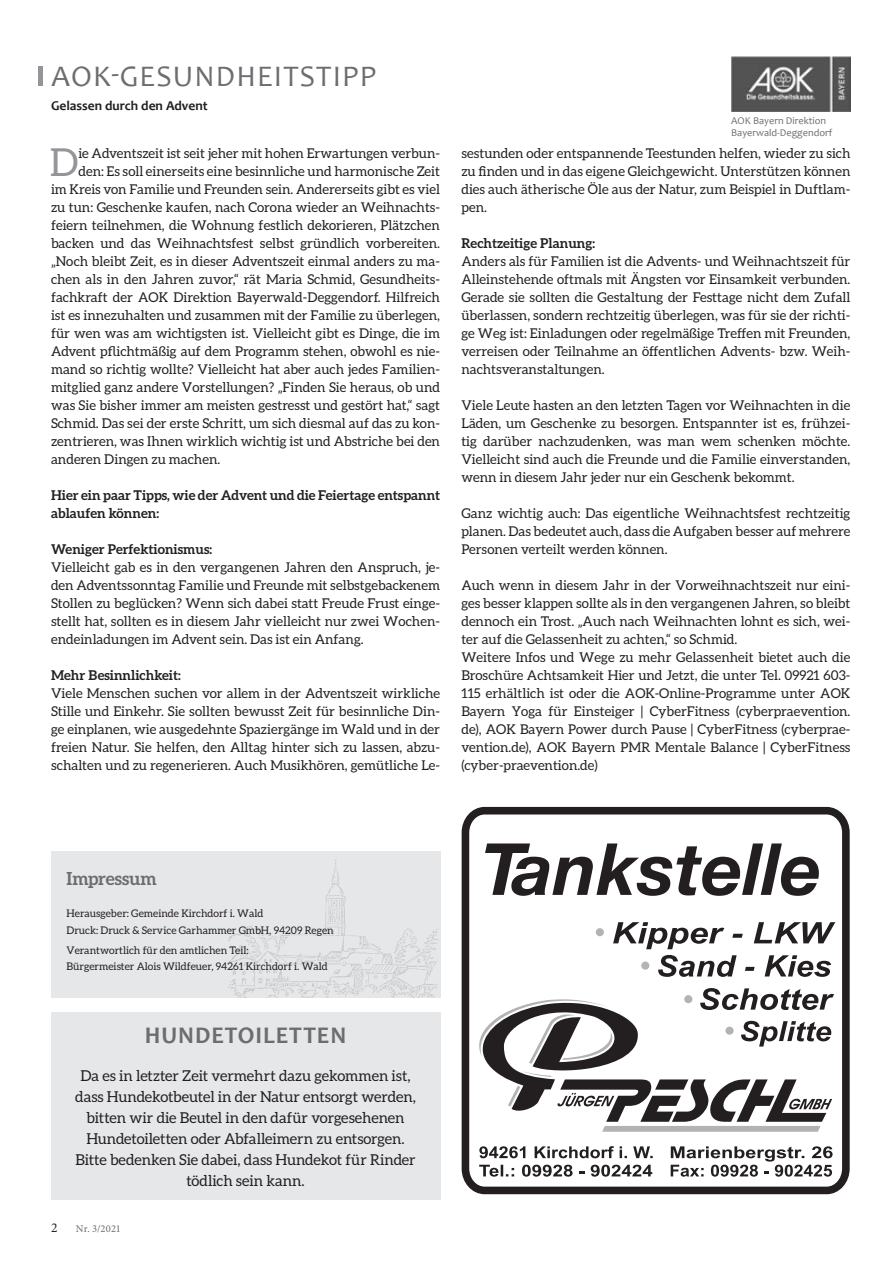
<style>
.page{position:relative;width:893px;height:1263px;background:#fff}
.page>*{position:absolute;margin:0;border:0;box-sizing:border-box;transform-origin:0 0}
.t1{font:italic 700 72px "Helvetica Neue";color:#231f20}
.t2{font:38.55px "Aleo";color:#939598}
.t3{font:30px "Candara";letter-spacing:.04em;color:#6c6d70}
.t4{font:700 24px "Candara";letter-spacing:.035em;color:#6c6d70}
.t5{font:700 18px "Aleo";letter-spacing:-.01em;color:#6c6d70}
.t6{font:15px/21px "Aleo";letter-spacing:-.005em;color:#231f20;text-align:center}
.t7{font:13.5px/18px "Aleo";color:#231f20;text-align:justify}
.t8{font:700 13.5px/18px "Aleo";color:#231f20}
.t9{font:700 13.5px "Candara";color:#231f20}
.t10{font:13.5px "Minion Pro";color:#231f20}
.t11{font:10.5px/17.7px "Aleo";color:#231f20}
.t12{font:10.5px "Minion Pro";letter-spacing:.005em;color:#6c6d70}
.t13{font:10.35px/12.5px "Candara";color:#6c6d70}
</style>
<div class="page">
<svg style="left:461px;top:806px;width:389px;height:388px"></svg>
<svg style="left:479px;top:1146px;width:46px;height:12px"></svg>
<svg style="left:535px;top:1146px;width:79px;height:12px"></svg>
<svg style="left:620px;top:1146px;width:7px;height:12px"></svg>
<svg style="left:633px;top:1146px;width:20px;height:12px"></svg>
<svg style="left:479px;top:1165px;width:35px;height:12px"></svg>
<svg style="left:522px;top:1165px;width:51px;height:12px"></svg>
<svg style="left:591px;top:1165px;width:61px;height:12px"></svg>
<svg style="left:671px;top:1146px;width:162px;height:31px"></svg>
<div style="left:684px;top:995px;width:8px;height:8px;background:#b3b3b3;border-radius:50%"></div>
<div style="left:641px;top:961px;width:8px;height:9px;background:#b3b3b3;border-radius:50%"></div>
<div style="left:596px;top:928px;width:8px;height:8px;background:#b3b3b3;border-radius:50%"></div>
<div style="left:725px;top:1027px;width:9px;height:8px;background:#b3b3b3;border-radius:50%"></div>
<div style="left:472px;top:823px;width:367px;height:95px;background:#fff"></div>
<div style="left:38px;top:66px;width:5px;height:20px;background:#939598"></div>
<img style="left:731px;top:57px;width:119px;height:54px">
<div style="left:51px;top:851px;width:389px;height:147px;background:#e6e7e9"></div>
<img style="left:227px;top:860px;width:212px;height:138px">
<div style="left:51px;top:1012px;width:389px;height:187px;background:#e6e7e9"></div>
<h3 class="t3" style="left:52px;top:58px;width:326px">AOK-GESUNDHEITSTIPP</h3>
<p class="t9" style="left:51px;top:98px;width:158px">Gelassen durch den Advent</p>
<h2 class="t2" style="left:50px;top:141px;width:30px">D</h2>
<p class="t7" style="left:78px;top:144px;width:363px">ie Adventszeit ist seit jeher mit hohen Erwartungen verbun-</p>
<p class="t7" style="left:78px;top:162px;width:363px">den: Es soll einerseits eine besinnliche und harmonische Zeit</p>
<p class="t7" style="left:51px;top:180px;width:391px">im Kreis von Familie und Freunden sein. Andererseits gibt es viel</p>
<p class="t7" style="left:51px;top:198px;width:391px">zu tun: Geschenke kaufen, nach Corona wieder an Weihnachts-</p>
<p class="t7" style="left:51px;top:216px;width:391px">feiern teilnehmen, die Wohnung festlich dekorieren, Plätzchen</p>
<p class="t7" style="left:51px;top:234px;width:391px">backen und das Weihnachtsfest selbst gründlich vorbereiten.</p>
<p class="t7" style="left:51px;top:252px;width:391px">„Noch bleibt Zeit, es in dieser Adventszeit einmal anders zu ma-</p>
<p class="t7" style="left:51px;top:270px;width:391px">chen als in den Jahren zuvor,“ rät Maria Schmid, Gesundheits-</p>
<p class="t7" style="left:51px;top:288px;width:391px">fachkraft der AOK Direktion Bayerwald-Deggendorf. Hilfreich</p>
<p class="t7" style="left:51px;top:306px;width:391px">ist es innezuhalten und zusammen mit der Familie zu überlegen,</p>
<p class="t7" style="left:51px;top:324px;width:391px">für wen was am wichtigsten ist. Vielleicht gibt es Dinge, die im</p>
<p class="t7" style="left:51px;top:342px;width:391px">Advent pflichtmäßig auf dem Programm stehen, obwohl es nie-</p>
<p class="t7" style="left:51px;top:360px;width:391px">mand so richtig wollte? Vielleicht hat aber auch jedes Familien-</p>
<p class="t7" style="left:51px;top:378px;width:391px">mitglied ganz andere Vorstellungen? „Finden Sie heraus, ob und</p>
<p class="t7" style="left:51px;top:396px;width:391px">was Sie bisher immer am meisten gestresst und gestört hat,“ sagt</p>
<p class="t7" style="left:51px;top:414px;width:391px">Schmid. Das sei der erste Schritt, um sich diesmal auf das zu kon-</p>
<p class="t7" style="left:51px;top:432px;width:391px">zentrieren, was Ihnen wirklich wichtig ist und Abstriche bei den</p>
<p class="t7" style="left:51px;top:450px;width:171px">anderen Dingen zu machen.</p>
<p class="t8" style="left:51px;top:486px;width:391px">Hier ein paar Tipps, wie der Advent und die Feiertage entspannt ablaufen können:</p>
<p class="t8" style="left:51px;top:540px;width:163px">Weniger Perfektionismus:</p>
<p class="t7" style="left:51px;top:558px;width:391px">Vielleicht gab es in den vergangenen Jahren den Anspruch, je&shy;den Adventssonntag Familie und Freunde mit selbstgebackenem Stollen zu beglücken? Wenn sich dabei statt Freude Frust einge&shy;stellt hat, sollten es in diesem Jahr vielleicht nur zwei Wochen&shy;endeinladungen im Advent sein. Das ist ein Anfang.</p>
<p class="t8" style="left:51px;top:666px;width:131px">Mehr Besinnlichkeit:</p>
<p class="t7" style="left:51px;top:684px;width:391px">Viele Menschen suchen vor allem in der Adventszeit wirkliche Stille und Einkehr. Sie sollten bewusst Zeit für besinnliche Din&shy;ge einplanen, wie ausgedehnte Spaziergänge im Wald und in der freien Natur. Sie helfen, den Alltag hinter sich zu lassen, abzu&shy;schalten und zu regenerieren. Auch Musikhören, gemütliche Le-</p>
<p class="t13" style="left:731px;top:114px;width:103px">AOK Bayern Direktion<br>Bayerwald-Deggendorf</p>
<p class="t7" style="left:461px;top:144px;width:391px">sestunden oder entspannende Teestunden helfen, wieder zu sich zu finden und in das eigene Gleichgewicht. Unterstützen können dies auch ätherische Öle aus der Natur, zum Beispiel in Duftlam&shy;pen.</p>
<p class="t8" style="left:461px;top:234px;width:135px">Rechtzeitige Planung:</p>
<p class="t7" style="left:461px;top:252px;width:391px">Anders als für Familien ist die Advents- und Weihnachtszeit für Alleinstehende oftmals mit Ängsten vor Einsamkeit verbunden.<br>Gerade sie sollten die Gestaltung der Festtage nicht dem Zufall überlassen, sondern rechtzeitig überlegen, was für sie der richti&shy;ge Weg ist: Einladungen oder regelmäßige Treffen mit Freunden, verreisen oder Teilnahme an öffentlichen Advents- bzw. Weih&shy;nachtsveranstaltungen.</p>
<p class="t7" style="left:461px;top:396px;width:391px">Viele Leute hasten an den letzten Tagen vor Weihnachten in die Läden, um Geschenke zu besorgen. Entspannter ist es, frühzei&shy;tig darüber nachzudenken, was man wem schenken möchte.<br>Vielleicht sind auch die Freunde und die Familie einverstanden, wenn in diesem Jahr jeder nur ein Geschenk bekommt.</p>
<p class="t7" style="left:461px;top:504px;width:391px">Ganz wichtig auch: Das eigentliche Weihnachtsfest rechtzeitig planen. Das bedeutet auch, dass die Aufgaben besser auf mehrere Personen verteilt werden können.</p>
<p class="t7" style="left:461px;top:576px;width:391px;text-align:left">Auch wenn in diesem Jahr in der Vorweihnachtszeit nur eini&shy;ges besser klappen sollte als in den vergangenen Jahren, so bleibt dennoch ein Trost. „Auch nach Weihnachten lohnt es sich, wei&shy;ter auf die Gelassenheit zu achten,“ so Schmid.<br>Weitere Infos und Wege zu mehr Gelassenheit bietet auch die Broschüre Achtsamkeit Hier und Jetzt, die unter Tel. 09921 603- 115 erhältlich ist oder die AOK-Online-Programme unter AOK Bayern Yoga für Einsteiger | CyberFitness (cyberpraevention. de), AOK Bayern Power durch Pause | CyberFitness (cyberprae&shy;vention.de), AOK Bayern PMR Mentale Balance | CyberFitness (cyber-praevention.de)</p>
<h3 class="t5" style="left:67px;top:868px;width:92px">Impressum</h3>
<p class="t11" style="left:67px;top:904px;width:269px">Herausgeber: Gemeinde Kirchdorf i. Wald<br>Druck: Druck &amp; Service Garhammer GmbH, 94209 Regen</p>
<p class="t11" style="left:67px;top:943px;width:263px;line-height:15.6px">Verantwortlich für den amtlichen Teil:<br>Bürgermeister Alois Wildfeuer, 94261 Kirchdorf i. Wald</p>
<h3 class="t4" style="left:145px;top:1020px;width:203px">HUNDETOILETTEN</h3>
<p class="t6" style="left:75px;top:1064px;width:342px">Da es in letzter Zeit vermehrt dazu gekommen ist, dass Hundekotbeutel in der Natur entsorgt werden, bitten wir die Beutel in den dafür vorgesehenen Hundetoiletten oder Abfalleimern zu entsorgen.<br>Bitte bedenken Sie dabei, dass Hundekot für Rinder tödlich sein kann.</p>
<p class="t10" style="left:51px;top:1219px;width:8px">2</p>
<p class="t12" style="left:76px;top:1222px;width:47px">Nr. 3/2021</p>
<h1 class="t1" style="left:481px;top:813px;width:342px">Tankstelle</h1>
</div>
